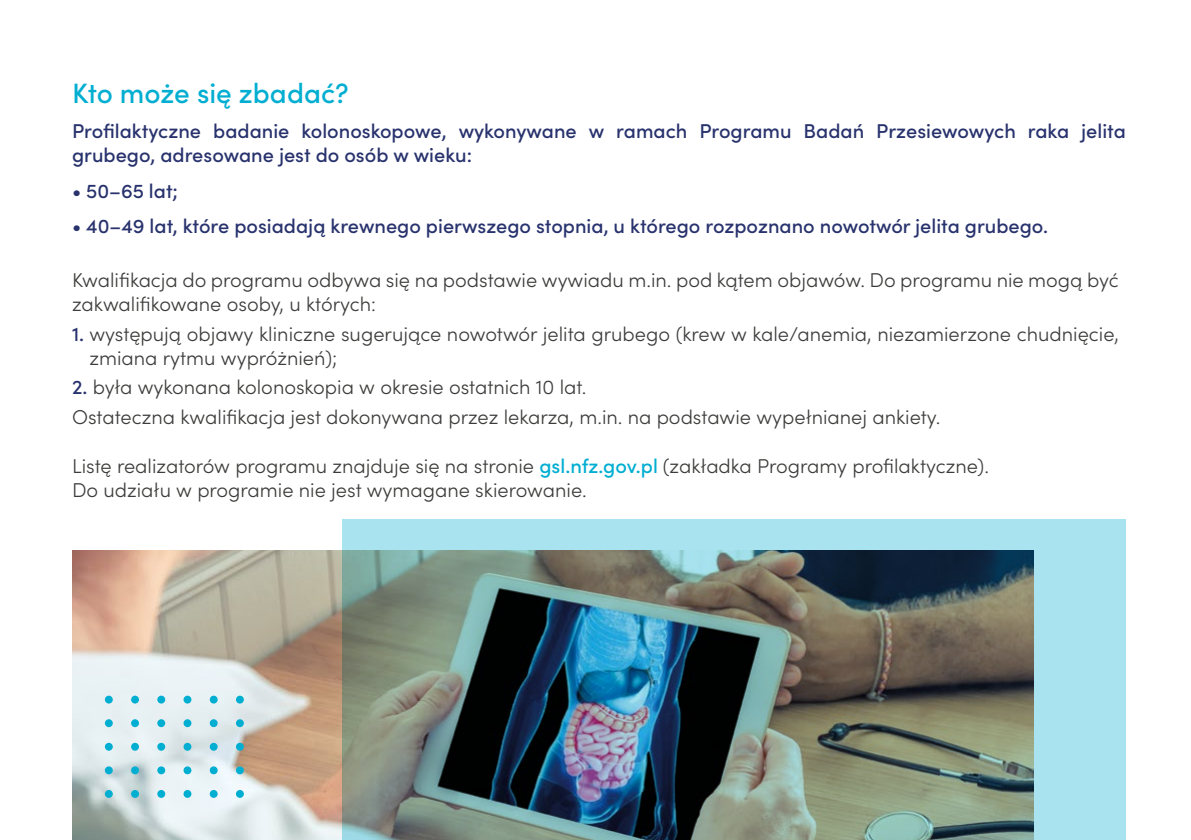
<style>
.page{position:relative;width:1191px;height:840px;background:#fff}
.page>*{position:absolute;margin:0;border:0;box-sizing:border-box;transform-origin:0 0}
.t1{font:500 28px "Sofia Pro";color:#00aed1}
.t2{font:300 20px/24px "Sofia Pro";color:#3c3c3b}
.t3{font:500 20px/24px "Sofia Pro";color:#28326d}
.s1{font-weight:500;color:#28326d}
.s2{font-weight:500;color:#00aed1}
</style>
<div class="page">
<div style="left:342px;top:519px;width:783px;height:320px;background:#a9e3ef"></div>
<img style="left:72px;top:550px;width:961px;height:289px">
<svg style="left:105px;top:695px;width:139px;height:102px;background:#cae4ea"></svg>
<h1 class="t1" style="left:72px;top:72px;width:278px">Kto może się zbadać?</h1>
<p class="t3" style="left:72px;top:118px;width:1055px">Profilaktyczne badanie kolonoskopowe, wykonywane w ramach Programu Badań Przesiewowych raka jelita grubego, adresowane jest do osób w wieku:</p>
<p class="t3" style="left:72px;top:177px;width:108px">• 50–65 lat;</p>
<p class="t3" style="left:72px;top:213px;width:977px">• 40–49 lat, które posiadają krewnego pierwszego stopnia, u którego rozpoznano nowotwór jelita grubego.</p>
<p class="t2" style="left:72px;top:266px;width:1048px">Kwalifikacja do programu odbywa się na podstawie wywiadu m.in. pod kątem objawów. Do programu nie mogą być zakwalifikowane osoby, u których:</p>
<p class="t2" style="left:89px;top:320px;width:1031px;text-indent:-17px"><span class="s1">1.</span> występują objawy kliniczne sugerujące nowotwór jelita grubego (krew w kale/anemia, niezamierzone chudnięcie, zmiana rytmu wypróżnień);</p>
<p class="t2" style="left:72px;top:371px;width:870px;line-height:29.6px"><span class="s1">2.</span> była wykonana kolonoskopia w okresie ostatnich 10 lat.<br>Ostateczna kwalifikacja jest dokonywana przez lekarza, m.in. na podstawie wypełnianej ankiety.</p>
<p class="t2" style="left:72px;top:453px;width:918px">Listę realizatorów programu znajduje się na stronie <span class="s2">gsl.nfz.gov.pl</span> (zakładka Programy profilaktyczne).<br>Do udziału w programie nie jest wymagane skierowanie.</p>
</div>
